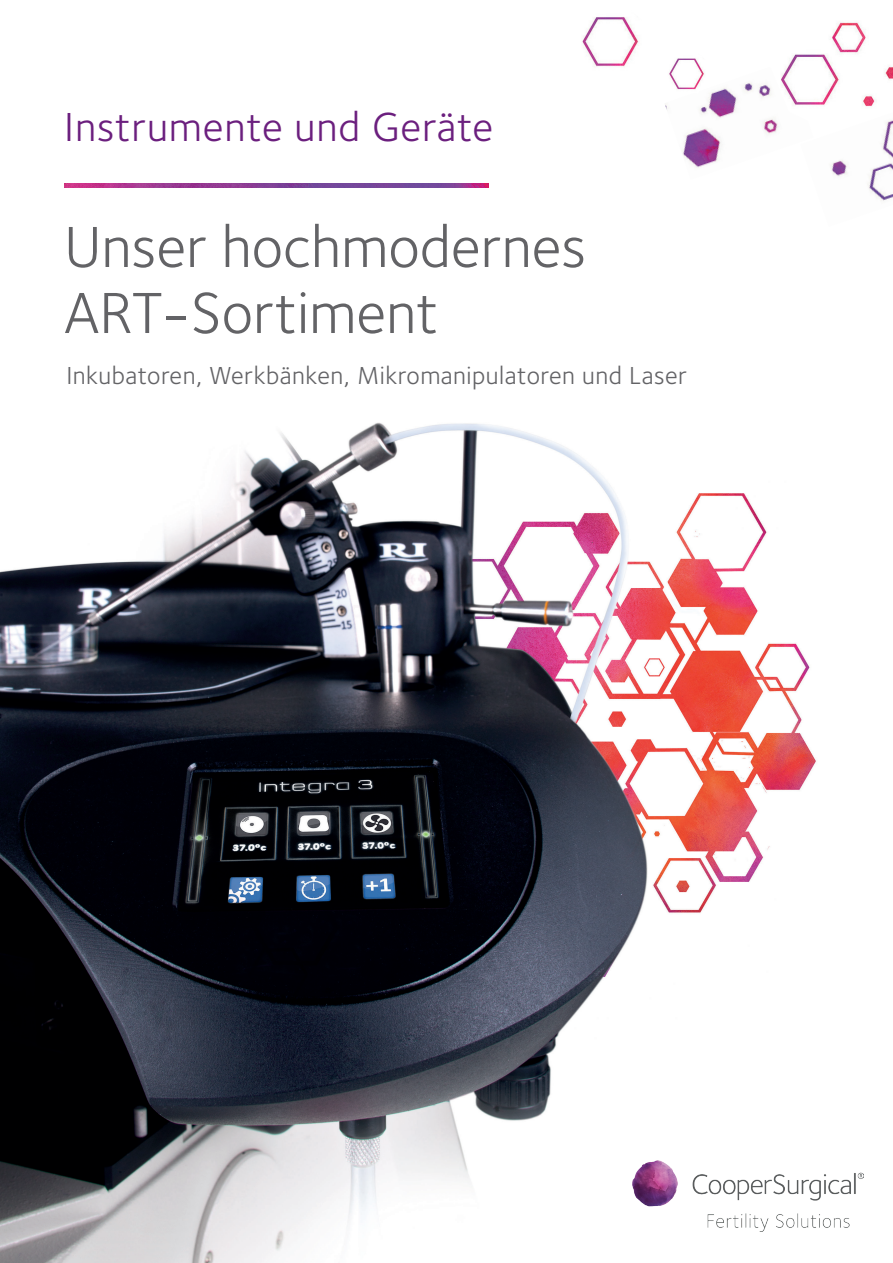
<style>
.page{position:relative;width:893px;height:1263px;background:#fff}
.page>*{position:absolute;margin:0;border:0;box-sizing:border-box;transform-origin:0 0}
.Subtitle{font:60px/66px "Foundry Sterling";color:#636366}
.t1{font:42px "Foundry Sterling";letter-spacing:.02em;color:#6b1f7e}
.t2{font:25.5px "Foundry Sterling";letter-spacing:.02em;color:#636366}
</style>
<div class="page">
<img style="left:665px;top:83px;width:84px;height:85px">
<img style="left:0;top:422px;width:864px;height:841px">
<img style="left:64px;top:184px;width:424px;height:4px">
<img style="left:749px;top:22px;width:144px;height:113px">
<img style="left:800px;top:112px;width:93px;height:89px">
<img style="left:665px;top:58px;width:48px;height:36px">
<img style="left:582px;top:17px;width:57px;height:50px">
<img style="left:632px;top:1160px;width:231px;height:71px">
<p class="t1" style="left:64px;top:103px;width:430px">Instrumente und Geräte</p>
<p class="Subtitle" style="left:64px;top:214px;width:523px">Unser hochmodernes<br>ART-Sortiment</p>
<p class="t2" style="left:66px;top:361px;width:622px">Inkubatoren, Werkbänken, Mikromanipulatoren und Laser</p>
</div>
